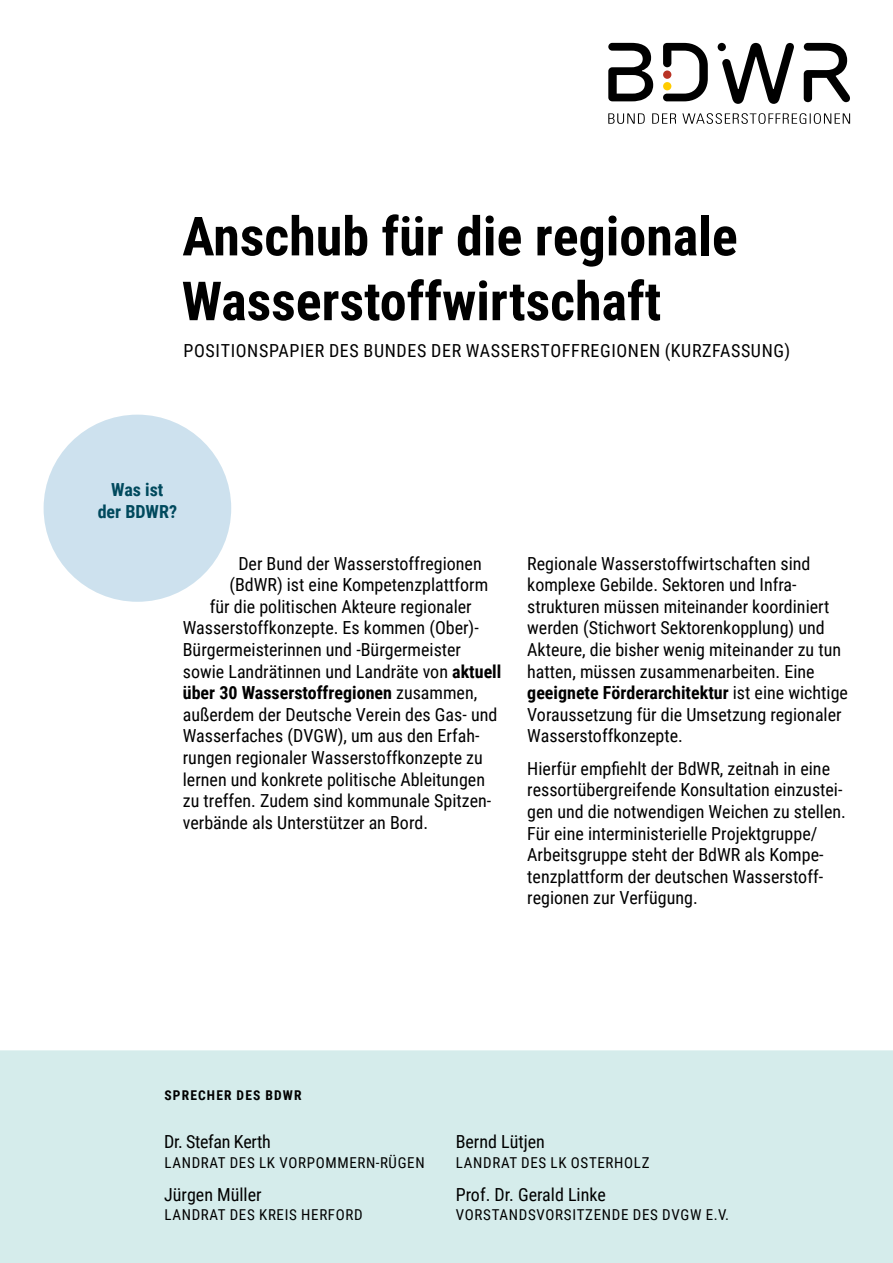
<style>
.page{position:relative;width:893px;height:1263px;background:#fff}
.page>*{position:absolute;margin:0;border:0;box-sizing:border-box;transform-origin:0 0}
.t1{font:700 54px/64.8px "Roboto Condensed";color:#000}
.P_12{font:18px/21.6px "Roboto Condensed";color:#000}
.Untezeile_H1{font:18px "Roboto Condensed";letter-spacing:.035em;color:#000}
.P_12-2{font:700 18px "Roboto Condensed";color:#000}
.P_12-3{font:18px "Roboto Condensed";letter-spacing:-.02em;color:#000}
.H2-B{font:700 18px/21.6px "Roboto Condensed";color:#00495d;text-align:center}
.Titel{font:15px "Roboto Condensed";letter-spacing:.045em;color:#000}
.t2{font:700 13.5px "Roboto Condensed";letter-spacing:.085em;color:#000}
.s1{font-weight:700}
.s2{font-weight:400}
</style>
<div class="page">
<div style="left:0;top:1050px;width:893px;height:213px;background:#d5eceb"></div>
<div style="left:44px;top:415px;width:187px;height:187px;background:#cde1ee;border-radius:50%"></div>
<svg style="left:608px;top:113px;width:242px;height:11px"></svg>
<svg style="left:608px;top:43px;width:45px;height:58px"></svg>
<svg style="left:663px;top:43px;width:45px;height:58px"></svg>
<svg style="left:804px;top:43px;width:46px;height:59px"></svg>
<div style="left:718px;top:43px;width:8px;height:8px;background:#000;border-radius:50%"></div>
<svg style="left:722px;top:43px;width:72px;height:61px"></svg>
<h1 class="t1" style="left:182px;top:202px;width:558px">Anschub für die regionale<br>Wasserstoffwirtschaft</h1>
<p class="Untezeile_H1" style="left:184px;top:338px;width:608px">POSITIONSPAPIER DES BUNDES DER WASSERSTOFFREGIONEN (KURZFASSUNG)</p>
<p class="H2-B" style="left:98px;top:478px;width:81px">Was ist der BDWR?</p>
<p class="P_12" style="left:238px;top:552px;width:245px">Der Bund der Wasserstoffregionen</p>
<p class="P_12" style="left:229px;top:573px;width:260px">(BdWR) ist eine Kompetenzplattform</p>
<p class="P_12" style="left:210px;top:595px;width:263px">für die politischen Akteure regionaler</p>
<p class="P_12" style="left:183px;top:616px;width:297px">Wasserstoffkonzepte. Es kommen (Ober)-</p>
<p class="P_12" style="left:183px;top:638px;width:280px">Bürgermeisterinnen und -Bürgermeister</p>
<p class="P_12" style="left:183px;top:660px;width:320px">sowie Landrätinnen und Landräte von <span class="s1">aktuell</span></p>
<p class="P_12-2" style="left:183px;top:680px;width:296px">über 30 Wasserstoffregionen <span class="s2">zusammen,</span></p>
<p class="P_12" style="left:183px;top:703px;width:316px">außerdem der Deutsche Verein des Gas- und</p>
<p class="P_12" style="left:183px;top:724px;width:298px">Wasserfaches (DVGW), um aus den Erfah-</p>
<p class="P_12" style="left:183px;top:746px;width:302px">rungen regionaler Wasserstoffkonzepte zu</p>
<p class="P_12" style="left:183px;top:768px;width:304px">lernen und konkrete politische Ableitungen</p>
<p class="P_12" style="left:183px;top:789px;width:310px">zu treffen. Zudem sind kommunale Spitzen-</p>
<p class="P_12" style="left:183px;top:811px;width:247px">verbände als Unterstützer an Bord.</p>
<p class="P_12" style="left:527px;top:552px;width:322px">Regionale Wasserstoffwirtschaften sind komplexe Gebilde. Sektoren und Infra&shy;strukturen müssen miteinander koordiniert werden (Stichwort Sektorenkopplung) und Akteure, die bisher wenig miteinander zu tun hatten, müssen zusammenarbeiten. Eine <span class="s1">geeignete Förderarchitektur</span> ist eine wichtige Voraussetzung für die Umsetzung regionaler Wasserstoffkonzepte.</p>
<p class="P_12" style="left:527px;top:757px;width:320px">Hierfür empfiehlt der BdWR, zeitnah in eine ressortübergreifende Konsultation einzustei&shy;gen und die notwendigen Weichen zu stellen.<br>Für eine interministerielle Projektgruppe/ Arbeitsgruppe steht der BdWR als Kompe&shy;tenzplattform der deutschen Wasserstoff&shy;regionen zur Verfügung.</p>
<p class="t2" style="left:164px;top:1085px;width:139px">SPRECHER DES BDWR</p>
<p class="P_12-3" style="left:164px;top:1129px;width:108px">Dr. Stefan Kerth</p>
<p class="Titel" style="left:164px;top:1152px;width:262px">LANDRAT DES LK VORPOMMERN-RÜGEN</p>
<p class="P_12" style="left:164px;top:1183px;width:99px">Jürgen Müller</p>
<p class="Titel" style="left:164px;top:1204px;width:200px">LANDRAT DES KREIS HERFORD</p>
<p class="P_12" style="left:456px;top:1130px;width:91px">Bernd Lütjen</p>
<p class="Titel" style="left:456px;top:1152px;width:195px">LANDRAT DES LK OSTERHOLZ</p>
<p class="P_12" style="left:456px;top:1183px;width:152px">Prof. Dr. Gerald Linke</p>
<p class="Titel" style="left:456px;top:1204px;width:275px">VORSTANDSVORSITZENDE DES DVGW E.V.</p>
</div>
